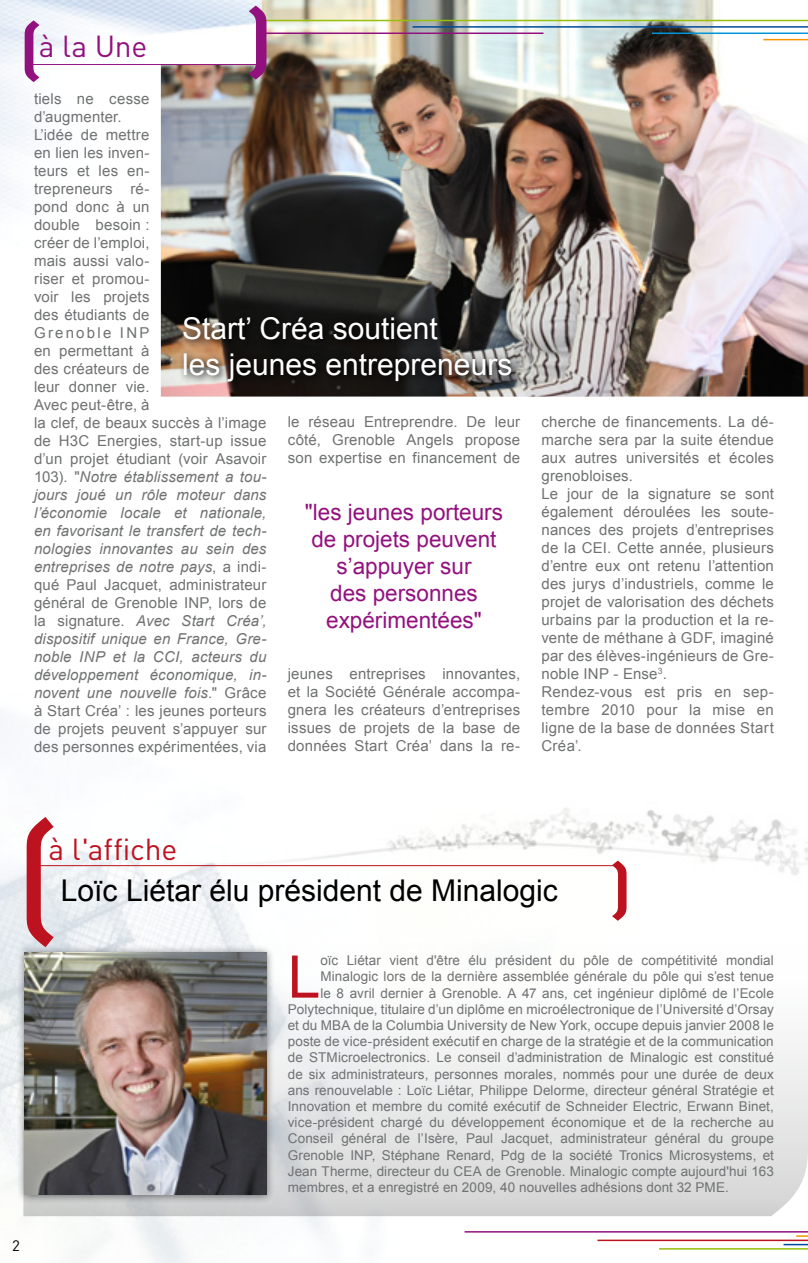
<style>
.page{position:relative;width:808px;height:1263px;background:#fff}
.page>*{position:absolute;margin:0;border:0;box-sizing:border-box;transform-origin:0 0}
.t1{font:58.8px "Arial";color:#bd1220}
.t2{font:30px/36px "Arial";color:#fff}
.t3{font:30px "Arial";color:#000}
.t4{font:30px "DIN";letter-spacing:-.005em;color:#bd1220}
.t5{font:30px "DIN";color:#93117e}
.t6{font:22.5px/27px "Arial";color:#93117e;text-align:center}
.t7{font:15px/18px "Arial";letter-spacing:.015em;color:#707172;text-align:justify}
.t8{font:15px "DIN";color:#000}
.t9{font:13.5px "Arial";letter-spacing:.005em;color:#707172}
.s1{font-style:italic}
</style>
<div class="page">
<img style="left:0;top:0;width:808px;height:1263px">
<hr style="left:465px;top:1231px;width:343px;height:1px;background:#93117e">
<svg style="left:796px;top:1235px;width:12px;height:2px"></svg>
<hr style="left:597px;top:1239px;width:211px;height:2px;background:#bd1220">
<hr style="left:659px;top:1248px;width:149px;height:1px;background:#97bf0d">
<svg style="left:783px;top:1244px;width:25px;height:1px"></svg>
<svg style="left:23px;top:944px;width:785px;height:272px"></svg>
<img style="left:161px;top:0;width:647px;height:396px">
<div style="left:16px;top:944px;width:259px;height:259px;background:#000;opacity:.5"></div>
<img style="left:24px;top:952px;width:242px;height:243px">
<svg style="left:177px;top:310px;width:343px;height:80px;background:#35302c"></svg>
<hr style="left:259px;top:33px;width:284px;height:1px;background:#93117e">
<hr style="left:763px;top:39px;width:45px;height:1px;background:#f39400">
<hr style="left:652px;top:33px;width:156px;height:1px;background:#0095d8">
<hr style="left:260px;top:20px;width:548px;height:1px;background:#97bf0d">
<hr style="left:412px;top:26px;width:396px;height:2px;background:#004a99">
<svg style="left:249px;top:6px;width:17px;height:74px"></svg>
<svg style="left:25px;top:20px;width:15px;height:62px"></svg>
<hr style="left:31px;top:64px;width:229px;height:1px;background:#93117e">
<svg style="left:612px;top:860px;width:14px;height:61px"></svg>
<svg style="left:27px;top:817px;width:27px;height:130px"></svg>
<hr style="left:34px;top:865px;width:584px;height:1px;background:#bd1220">
<p class="t5" style="left:39px;top:28px;width:110px">à la Une</p>
<p class="t7" style="left:34px;top:90px;width:117px">tiels ne cesse d’augmenter.</p>
<p class="t7" style="left:34px;top:126px;width:234px;text-align:left">L’idée de mettre<br>en lien les inven-<br>teurs et les en-<br>trepreneurs ré-<br>pond donc à un<br>double besoin :<br>créer de l’emploi,<br>mais aussi valo-<br>riser et promou-<br>voir les projets<br>des étudiants de<br>Grenoble INP<br>en permettant à<br>des créateurs de<br>leur donner vie.<br>Avec peut-être, à<br>la clef, de beaux succès à l’image de H3C Energies, start-up issue d’un projet étudiant (voir Asavoir<br>103). "<span class="s1">Notre établissement a tou&shy;jours joué un rôle moteur dans l’économie locale et nationale, en favorisant le transfert de tech&shy;nologies innovantes au sein des entreprises de notre pays</span>, a indi&shy;qué Paul Jacquet, administrateur général de Grenoble INP, lors de la signature. <span class="s1">Avec Start Créa’, dispositif unique en France, Gre&shy;noble INP et la CCI, acteurs du développement économique, in&shy;novent une nouvelle fois</span>." Grâce à Start Créa’ : les jeunes porteurs de projets peuvent s’appuyer sur des personnes expérimentées, via</p>
<p class="t2" style="left:182px;top:310px;width:332px">Start’ Créa soutient<br>les jeunes entrepreneurs</p>
<p class="t7" style="left:288px;top:413px;width:234px">le réseau Entreprendre. De leur côté, Grenoble Angels propose son expertise en financement de</p>
<p class="t6" style="left:305px;top:499px;width:200px">"les jeunes porteurs de projets peuvent s’appuyer sur<br>des personnes expérimentées"</p>
<p class="t7" style="left:288px;top:665px;width:234px">jeunes entreprises innovantes, et la Société Générale accompa&shy;gnera les créateurs d’entreprises issues de projets de la base de données Start Créa’ dans la re-</p>
<p class="t7" style="left:541px;top:413px;width:234px">cherche de financements. La dé&shy;marche sera par la suite étendue aux autres universités et écoles grenobloises.</p>
<p class="t7" style="left:541px;top:485px;width:234px">Le jour de la signature se sont également déroulées les soute&shy;nances des projets d’entreprises de la CEI. Cette année, plusieurs d’entre eux ont retenu l’attention des jurys d’industriels, comme le projet de valorisation des déchets urbains par la production et la re&shy;vente de méthane à GDF, imaginé par des élèves-ingénieurs de Gre&shy;noble INP - Ense<sup>3</sup>.</p>
<p class="t7" style="left:541px;top:683px;width:234px">Rendez-vous est pris en sep&shy;tembre 2010 pour la mise en ligne de la base de données Start Créa’.</p>
<p class="t8" style="left:12px;top:1236px;width:9px">2</p>
<p class="t4" style="left:49px;top:831px;width:130px">à l'affiche</p>
<p class="t3" style="left:61px;top:871px;width:498px">Loïc Liétar élu président de Minalogic</p>
<p class="t1" style="left:288px;top:938px;width:34px">L</p>
<p class="t9" style="left:320px;top:952px;width:455px">oïc Liétar vient d'être élu président du pôle de compétitivité mondial</p>
<p class="t9" style="left:320px;top:968px;width:455px">Minalogic lors de la dernière assemblée générale du pôle qui s’est tenue</p>
<p class="t9" style="left:320px;top:984px;width:455px">le 8 avril dernier à Grenoble. A 47 ans, cet ingénieur diplômé de l’Ecole</p>
<p class="t9" style="left:288px;top:1000px;width:488px">Polytechnique, titulaire d’un diplôme en microélectronique de l’Université d’Orsay</p>
<p class="t9" style="left:288px;top:1016px;width:488px">et du MBA de la Columbia University de New York, occupe depuis janvier 2008 le</p>
<p class="t9" style="left:288px;top:1033px;width:487px">poste de vice-président exécutif en charge de la stratégie et de la communication</p>
<p class="t9" style="left:288px;top:1049px;width:488px">de STMicroelectronics. Le conseil d’administration de Minalogic est constitué</p>
<p class="t9" style="left:288px;top:1065px;width:488px">de six administrateurs, personnes morales, nommés pour une durée de deux</p>
<p class="t9" style="left:288px;top:1081px;width:488px">ans renouvelable : Loïc Liétar, Philippe Delorme, directeur général Stratégie et</p>
<p class="t9" style="left:288px;top:1097px;width:488px">Innovation et membre du comité exécutif de Schneider Electric, Erwann Binet,</p>
<p class="t9" style="left:288px;top:1114px;width:488px">vice-président chargé du développement économique et de la recherche au</p>
<p class="t9" style="left:288px;top:1130px;width:488px">Conseil général de l’Isère, Paul Jacquet, administrateur général du groupe</p>
<p class="t9" style="left:288px;top:1146px;width:488px">Grenoble INP, Stéphane Renard, Pdg de la société Tronics Microsystems, et</p>
<p class="t9" style="left:288px;top:1162px;width:488px">Jean Therme, directeur du CEA de Grenoble. Minalogic compte aujourd'hui 163</p>
<p class="t9" style="left:288px;top:1178px;width:443px">membres, et a enregistré en 2009, 40 nouvelles adhésions dont 32 PME.</p>
</div>
